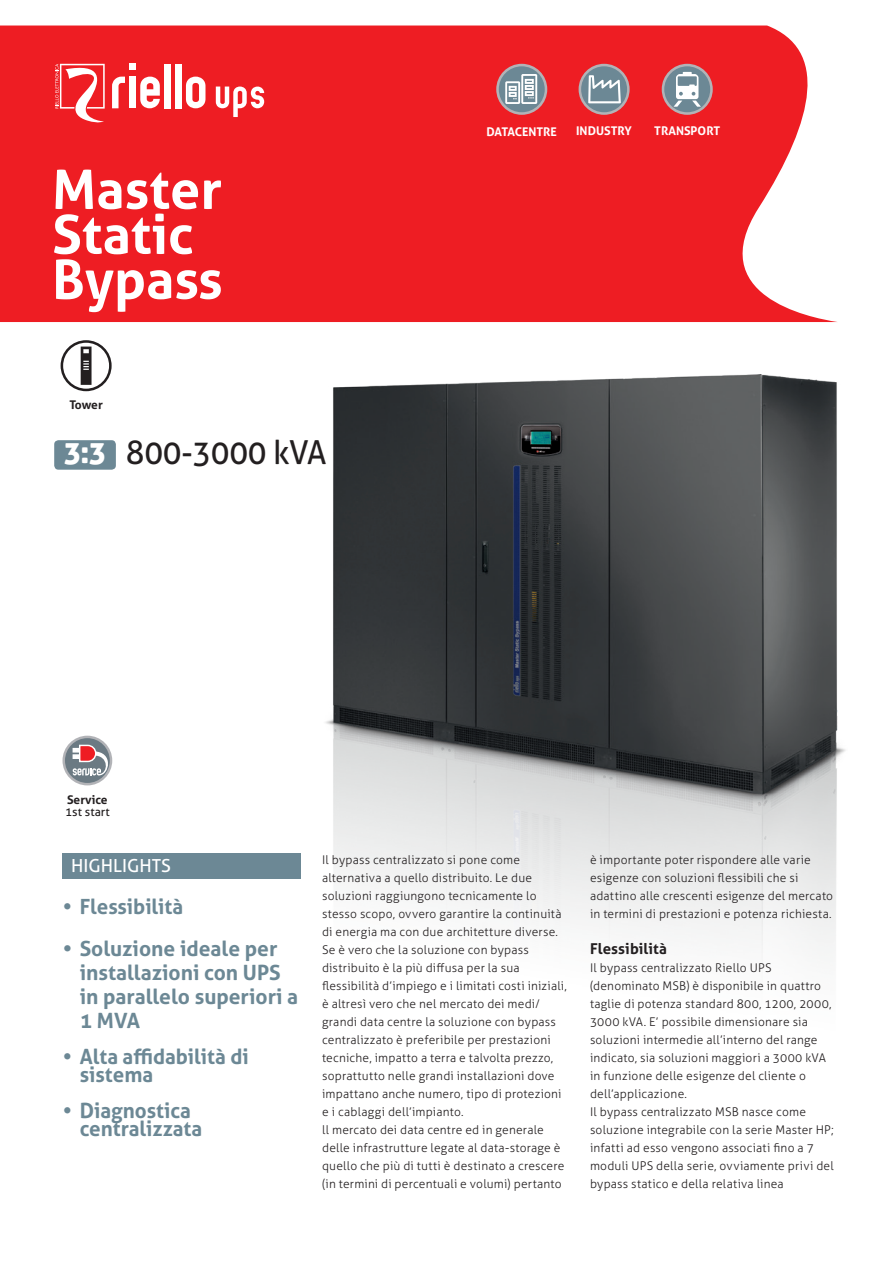
<style>
.page{position:relative;width:893px;height:1263px;background:#fff}
.page>*{position:absolute;margin:0;border:0;box-sizing:border-box;transform-origin:0 0}
.TITOLI_BIG{font:700 54px "Aller";color:#fff}
.TITOLI{font:33px "Aller";letter-spacing:-.01em;color:#231f20;scale:.95 1}
.TITOLI-2{font:30px "Aller Display";color:#fff}
.testo{font:700 21px/24px "Aller";color:#6c8895}
.TITOLI_BIG-2{font:18px "Aller";color:#fff}
.testo-2{font:700 15px "Aller";letter-spacing:.005em;color:#231f20}
.testo-3{font:300 12px/18px "Aller";letter-spacing:.015em;color:#231f20}
.testo-4{font:700 12px "Aller";color:#fff}
.testo-5{font:700 12px "Aller";color:#231f20}
.testo-6{font:12px "Aller";color:#231f20}
</style>
<div class="page">
<svg style="left:0;top:26px;width:837px;height:296px;background:#ef2d33"></svg>
<svg style="left:216px;top:86px;width:48px;height:31px"></svg>
<svg style="left:112px;top:77px;width:13px;height:31px"></svg>
<div style="left:129px;top:64px;width:7px;height:6px;background:#fff"></div>
<div style="left:129px;top:77px;width:7px;height:31px;background:#fff"></div>
<svg style="left:140px;top:77px;width:20px;height:31px"></svg>
<div style="left:164px;top:64px;width:7px;height:44px;background:#fff"></div>
<div style="left:175px;top:64px;width:7px;height:44px;background:#fff"></div>
<svg style="left:186px;top:77px;width:19px;height:31px"></svg>
<svg style="left:55px;top:63px;width:50px;height:61px"></svg>
<div style="left:63px;top:736px;width:49px;height:49px;background:#b2b3b7;border-radius:50%"></div>
<div style="left:65px;top:738px;width:45px;height:45px;background:#6b7a83;border-radius:50%"></div>
<svg style="left:73px;top:744px;width:40px;height:31px"></svg>
<svg style="left:496px;top:64px;width:51px;height:51px"></svg>
<div style="left:499px;top:66px;width:46px;height:46px;background:#6c8895;border-radius:50%"></div>
<svg style="left:505px;top:74px;width:32px;height:30px"></svg>
<svg style="left:662px;top:64px;width:51px;height:51px"></svg>
<div style="left:664px;top:66px;width:46px;height:46px;background:#6c8895;border-radius:50%"></div>
<svg style="left:673px;top:72px;width:28px;height:35px"></svg>
<svg style="left:579px;top:64px;width:51px;height:51px"></svg>
<div style="left:581px;top:66px;width:46px;height:46px;background:#6c8895;border-radius:50%"></div>
<svg style="left:588px;top:75px;width:33px;height:28px"></svg>
<div style="left:54px;top:440px;width:62px;height:30px;background:#6c8895;border-radius:4px"></div>
<svg style="left:61px;top:340px;width:51px;height:51px"></svg>
<img style="left:325px;top:375px;width:521px;height:578px">
<div style="left:63px;top:853px;width:238px;height:25px;background:#6c8895"></div>
<p class="TITOLI_BIG" style="left:52px;top:156px;width:171px">Master</p>
<p class="TITOLI_BIG" style="left:52px;top:201px;width:143px">Static</p>
<p class="TITOLI_BIG" style="left:52px;top:246px;width:172px">Bypass</p>
<p class="testo-5" style="left:69px;top:397px;width:35px">Tower</p>
<p class="TITOLI-2" style="left:64px;top:433px;width:43px">3:3</p>
<p class="TITOLI" style="left:126px;top:432px;width:213px">800-3000 kVA</p>
<p class="testo-5" style="left:67px;top:792px;width:42px">Service</p>
<p class="testo-6" style="left:65px;top:804px;width:46px">1st start</p>
<p class="testo-4" style="left:486px;top:124px;width:72px">DATACENTRE</p>
<p class="testo-4" style="left:576px;top:123px;width:57px">INDUSTRY</p>
<p class="testo-4" style="left:654px;top:123px;width:67px">TRANSPORT</p>
<p class="TITOLI_BIG-2" style="left:71px;top:855px;width:101px">HIGHLIGHTS</p>
<p class="testo" style="left:63px;top:895px;width:122px">• Flessibilità</p>
<p class="testo" style="left:80px;top:937px;width:220px;text-indent:-17px">• Soluzione ideale per installazioni con UPS in parallelo superiori a<br>1 MVA</p>
<p class="testo" style="left:80px;top:1048px;width:171px;line-height:18px;text-indent:-17px">• Alta affidabilità di sistema</p>
<p class="testo" style="left:80px;top:1102px;width:124px;line-height:18px;text-indent:-17px">• Diagnostica centralizzata</p>
<p class="testo-3" style="left:322px;top:851px;width:241px">Il bypass centralizzato si pone come alternativa a quello distribuito. Le due soluzioni raggiungono tecnicamente lo stesso scopo, ovvero garantire la continuità di energia ma con due architetture diverse.</p>
<p class="testo-3" style="left:322px;top:941px;width:246px">Se è vero che la soluzione con bypass distribuito è la più diffusa per la sua flessibilità d’impiego e i limitati costi iniziali, è altresì vero che nel mercato dei medi/ grandi data centre la soluzione con bypass centralizzato è preferibile per prestazioni tecniche, impatto a terra e talvolta prezzo, soprattutto nelle grandi installazioni dove impattano anche numero, tipo di protezioni e i cablaggi dell’impianto.</p>
<p class="testo-3" style="left:322px;top:1121px;width:244px">ll mercato dei data centre ed in generale delle infrastrutture legate al data-storage è quello che più di tutti è destinato a crescere (in termini di percentuali e volumi) pertanto</p>
<p class="testo-3" style="left:590px;top:851px;width:245px">è importante poter rispondere alle varie esigenze con soluzioni flessibili che si adattino alle crescenti esigenze del mercato in termini di prestazioni e potenza richiesta.</p>
<p class="testo-2" style="left:590px;top:939px;width:78px">Flessibilità</p>
<p class="testo-3" style="left:590px;top:959px;width:243px">Il bypass centralizzato Riello UPS (denominato MSB) è disponibile in quattro taglie di potenza standard 800, 1200, 2000, 3000 kVA. E’ possibile dimensionare sia soluzioni intermedie all’interno del range indicato, sia soluzioni maggiori a 3000 kVA in funzione delle esigenze del cliente o dell’applicazione.</p>
<p class="testo-3" style="left:590px;top:1103px;width:245px">Il bypass centralizzato MSB nasce come soluzione integrabile con la serie Master HP; infatti ad esso vengono associati fino a 7 moduli UPS della serie, ovviamente privi del bypass statico e della relativa linea</p>
</div>
